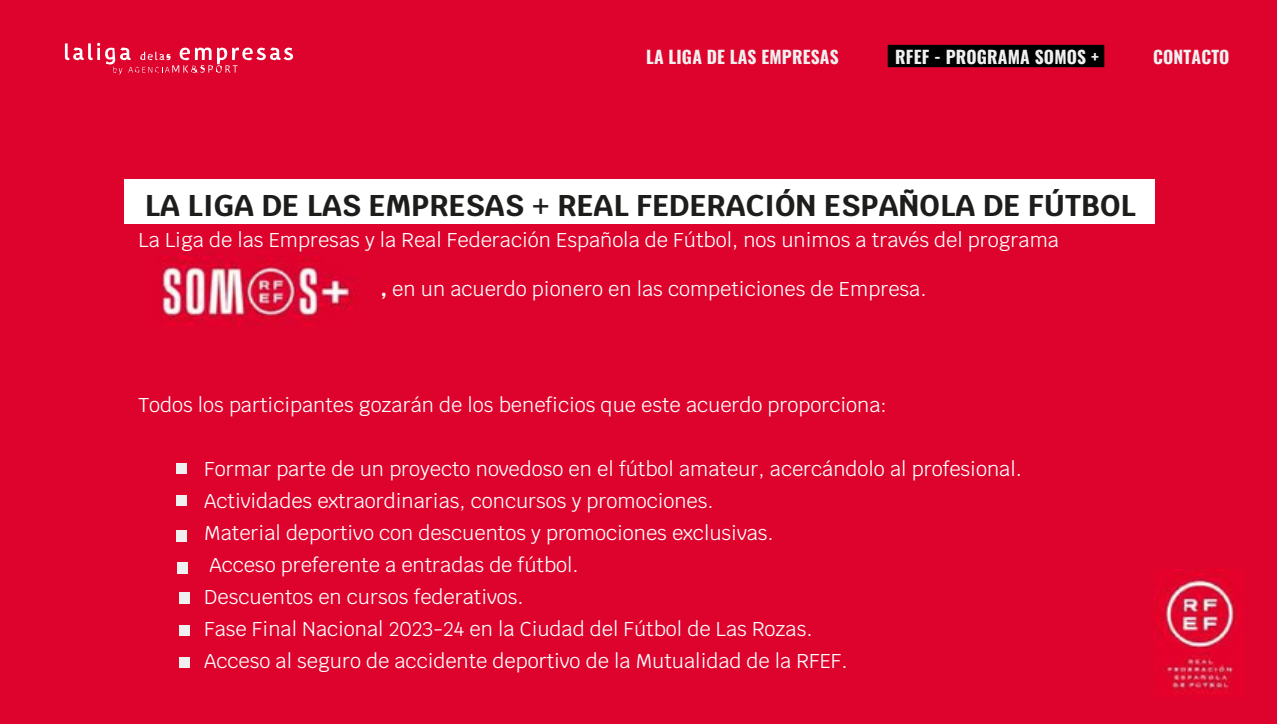
<style>
.page{position:relative;width:1277px;height:724px;background:#dd032d}
.page>*{position:absolute;margin:0;border:0;box-sizing:border-box;transform-origin:0 0}
.t1{font:700 30px "Krub";color:#1d1d1b}
.t2{font:20px/32px "Krub";color:#fff}
.t3{font:700 17.5px "Oswald";letter-spacing:.01em;color:#f0f0f0}
.s1{font-weight:700}
</style>
<div class="page">
<div style="left:124px;top:179px;width:1030px;height:45px;background:#fff"></div>
<div style="left:177px;top:495px;width:10px;height:10px;background:#f0f0f0"></div>
<div style="left:177px;top:463px;width:10px;height:10px;background:#f0f0f0"></div>
<div style="left:177px;top:563px;width:10px;height:10px;background:#f0f0f0"></div>
<div style="left:179px;top:593px;width:10px;height:10px;background:#f0f0f0"></div>
<div style="left:177px;top:531px;width:10px;height:10px;background:#f0f0f0"></div>
<div style="left:179px;top:625px;width:10px;height:10px;background:#f0f0f0"></div>
<div style="left:179px;top:657px;width:10px;height:10px;background:#f0f0f0"></div>
<img style="left:1154px;top:569px;width:88px;height:128px">
<img style="left:157px;top:253px;width:196px;height:73px">
<svg style="left:65px;top:43px;width:228px;height:31px"></svg>
<div style="left:888px;top:45px;width:216px;height:22px;background:#000"></div>
<p class="t3" style="left:646px;top:43px;width:194px">LA LIGA DE LAS EMPRESAS</p>
<p class="t3" style="left:895px;top:43px;width:205px">RFEF - PROGRAMA SOMOS +</p>
<p class="t3" style="left:1153px;top:43px;width:78px">CONTACTO</p>
<p class="t1" style="left:145px;top:186px;width:993px">LA LIGA DE LAS EMPRESAS + REAL FEDERACIÓN ESPAÑOLA DE FÚTBOL</p>
<p class="t2" style="left:138px;top:224px;width:922px">La Liga de las Empresas y la Real Federación Española de Fútbol, nos unimos a través del programa</p>
<p class="t2" style="left:381px;top:273px;width:547px"><span class="s1">,</span> en un acuerdo pionero en las competiciones de Empresa.</p>
<p class="t2" style="left:138px;top:389px;width:750px">Todos los participantes gozarán de los beneficios que este acuerdo proporciona:</p>
<p class="t2" style="left:204px;top:453px;width:819px">Formar parte de un proyecto novedoso en el fútbol amateur, acercándolo al profesional.<br>Actividades extraordinarias, concursos y promociones.</p>
<p class="t2" style="left:204px;top:517px;width:571px">Material deportivo con descuentos y promociones exclusivas.</p>
<p class="t2" style="left:209px;top:549px;width:371px">Acceso preferente a entradas de fútbol.</p>
<p class="t2" style="left:204px;top:581px;width:321px">Descuentos en cursos federativos.</p>
<p class="t2" style="left:204px;top:613px;width:610px">Fase Final Nacional 2023-24 en la Ciudad del Fútbol de Las Rozas.</p>
<p class="t2" style="left:204px;top:645px;width:645px">Acceso al seguro de accidente deportivo de la Mutualidad de la RFEF.</p>
</div>
